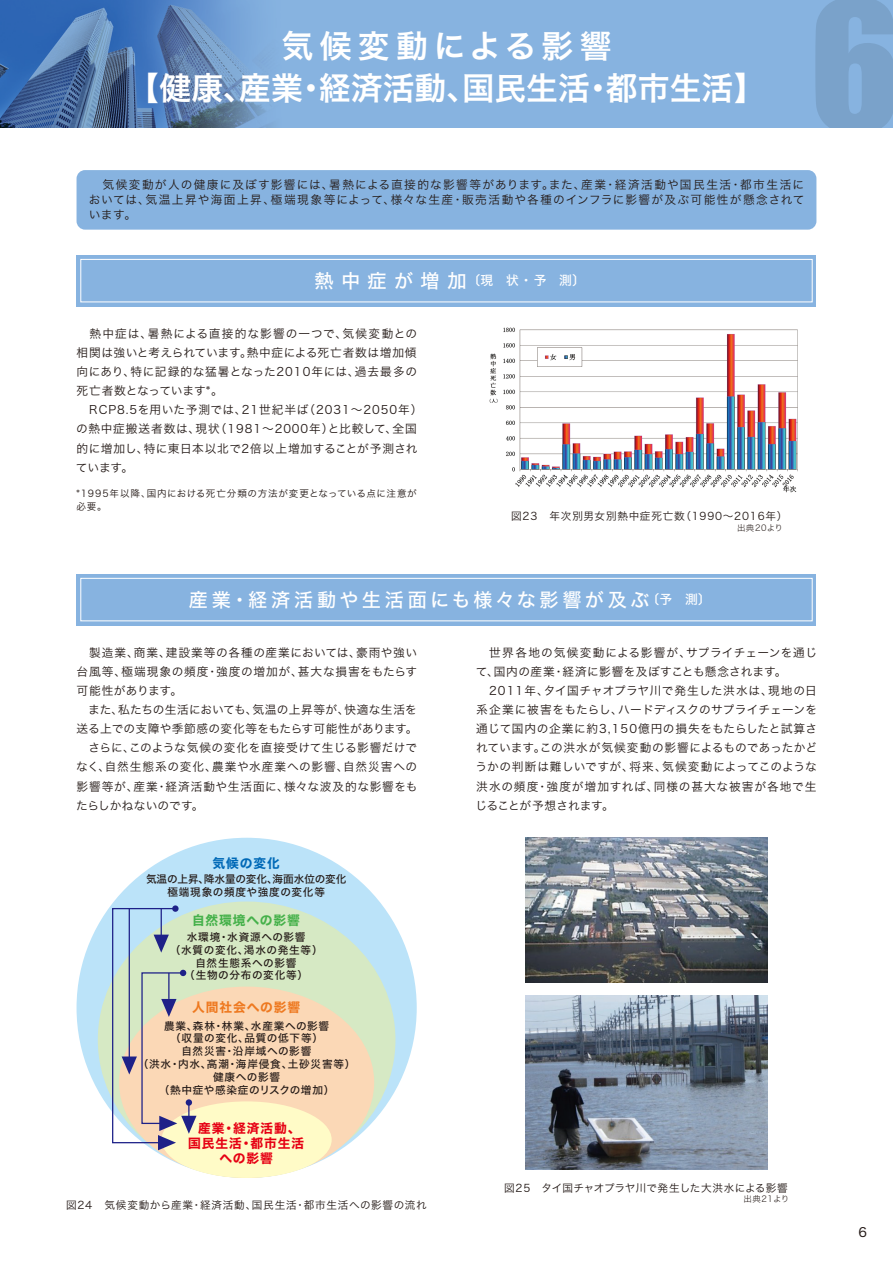
<style>
.page{position:relative;width:893px;height:1263px;background:#fff}
.page>*{position:absolute;margin:0;border:0;box-sizing:border-box;transform-origin:0 0}
.t1{font:167.7px "Impact";color:#7aa2ca}
.t2{font:31.95px/42.5px "Hira Kaku Std W6";color:#fff;text-align:center}
.t3{font:19.2px "Hira Kaku Std W5";letter-spacing:.18em;color:#fff}
.t4{font:12.75px/14.9px "Hira Kaku Std W7";letter-spacing:.075em;color:#e60013;text-align:center}
.t5{font:12.75px "Hira Kaku Std W5";color:#fff}
.t6{font:12.75px "Hira Kaku Std W7";letter-spacing:.07em;color:#45b14a}
.t7{font:12.75px "Hira Kaku Std W7";letter-spacing:.075em;color:#ee7920}
.t8{font:12.75px "Hira Kaku Std W7";letter-spacing:.07em;color:#0069b7}
.t9{font:12.75px "Hira Kaku Std W4";color:#231916}
.t10{font:11.7px/19.2px "Hira Kaku Std W3";letter-spacing:.05em;color:#231916}
.t11{font:10.65px/12.8px "Hira Kaku Std W5";letter-spacing:.06em;color:#231916;text-align:center}
.t12{font:10.65px "Hira Kaku Std W3";letter-spacing:.075em;color:#231916}
.t13{font:10.65px/12.8px "Hira Kaku Std W5";color:#231916;text-align:center}
.t14{font:10.65px "Hira Kaku Std W3";letter-spacing:.005em;color:#231916}
.t15{font:9.6px/12.8px "Hira Kaku Std W3";letter-spacing:.075em;color:#231916}
.t16{font:8.55px "Hira Kaku Std W2";letter-spacing:.05em;color:#231916}
.s1{font-size:19.2px}
.s2{font-size:12.75px}
</style>
<div class="page">
<div style="left:77px;top:838px;width:340px;height:340px;background:#bbe3f9;border-radius:50%"></div>
<div style="left:98px;top:901px;width:297px;height:277px;background:#d6e9c4;border-radius:50%"></div>
<div style="left:119px;top:986px;width:255px;height:192px;background:#fbd8b6;border-radius:50%"></div>
<div style="left:162px;top:1101px;width:170px;height:77px;background:#fffbc7;border-radius:50%"></div>
<svg style="left:0;top:0;width:893px;height:128px;background:#77a2d1"></svg>
<div style="left:77px;top:255px;width:739px;height:51px;background:#87b3e0"></div>
<div style="left:80px;top:259px;width:733px;height:43px;border:1px solid #fff"></div>
<div style="left:77px;top:574px;width:739px;height:51px;background:#87b3e0"></div>
<div style="left:80px;top:578px;width:733px;height:43px;border:1px solid #fff"></div>
<div style="left:77px;top:170px;width:739px;height:60px;background:#87b3e0;border-radius:9px"></div>
<img style="left:489px;top:327px;width:309px;height:166px">
<img style="left:525px;top:838px;width:242px;height:144px">
<img style="left:525px;top:995px;width:242px;height:174px">
<svg style="left:111px;top:907px;width:86px;height:243px"></svg>
<hr style="left:129px;top:909px;width:1px;height:153px;background:#1e2188">
<hr style="left:161px;top:908px;width:1px;height:33px;background:#1e2188">
<hr style="left:168px;top:973px;width:2px;height:26px;background:#1e2188">
<h2 class="t2" style="left:128px;top:25px;width:639px">気候変動による影響<br>【健康、産業・経済活動、国民生活・都市生活】</h2>
<h1 class="t1" style="left:809px;top:-64px;width:92px">6</h1>
<p class="t10" style="left:89px;top:177px;width:717px;line-height:14.9px;text-align:justify">　気候変動が人の健康に及ぼす影響には、暑熱による直接的な影響等があります。また、産業・経済活動や国民生活・都市生活においては、気温上昇や海面上昇、極端現象等によって、様々な生産・販売活動や各種のインフラに影響が及ぶ可能性が懸念されています。</p>
<p class="t5" style="left:315px;top:271px;width:272px"><span class="s1">熱中症が増加</span>〔現　状 ・ 予　測〕</p>
<p class="t10" style="left:76px;top:324px;width:348px">　熱中症は、暑熱による直接的な影響の一つで、気候変動との相関は強いと考えられています。熱中症による死亡者数は増加傾向にあり、特に記録的な猛暑となった2010年には、過去最多の死亡者数となっています*。<br>　RCP8.5を用いた予測では、21世紀半ば（2031～2050年）の熱中症搬送者数は、現状（1981～2000年）と比較して、全国的に増加し、特に東日本以北で2倍以上増加することが予測されています。</p>
<p class="t15" style="left:77px;top:487px;width:342px">*1995年以降、国内における死亡分類の方法が変更となっている点に注意が必要。</p>
<p class="t12" style="left:511px;top:508px;width:278px">図23　年次別男女別熱中症死亡数（1990～2016年）</p>
<p class="t16" style="left:737px;top:521px;width:47px">出典20より</p>
<h3 class="t3" style="left:189px;top:585px;width:523px">産業・経済活動や生活面にも様々な影響が及ぶ<span class="s2">〔予　測〕</span></h3>
<p class="t10" style="left:76px;top:642px;width:343px">　製造業、商業、建設業等の各種の産業においては、豪雨や強い台風等、極端現象の頻度・強度の増加が、甚大な損害をもたらす可能性があります。<br>　また、私たちの生活においても、気温の上昇等が、快適な生活を送る上での支障や季節感の変化等をもたらす可能性があります。　さらに、このような気候の変化を直接受けて生じる影響だけでなく、自然生態系の変化、農業や水産業への影響、自然災害への影響等が、産業・経済活動や生活面に、様々な波及的な影響をもたらしかねないのです。</p>
<p class="t10" style="left:475px;top:642px;width:343px">　世界各地の気候変動による影響が、サプライチェーンを通じて、国内の産業・経済に影響を及ぼすことも懸念されます。　2011年、タイ国チャオプラヤ川で発生した洪水は、現地の日系企業に被害をもたらし、ハードディスクのサプライチェーンを通じて国内の企業に約3,150億円の損失をもたらしたと試算されています。この洪水が気候変動の影響によるものであったかどうかの判断は難しいですが、将来、気候変動によってこのような洪水の頻度・強度が増加すれば、同様の甚大な被害が各地で生じることが予想されます。</p>
<p class="t8" style="left:212px;top:854px;width:69px">気候の変化</p>
<p class="t13" style="left:146px;top:873px;width:202px">気温の上昇、降水量の変化、海面水位の変化極端現象の頻度や強度の変化等</p>
<p class="t6" style="left:192px;top:910px;width:109px">自然環境への影響</p>
<p class="t11" style="left:170px;top:931px;width:154px">水環境・水資源への影響<br>（水質の変化、渇水の発生等）自然生態系への影響<br>（生物の分布の変化等）</p>
<p class="t7" style="left:192px;top:998px;width:110px">人間社会への影響</p>
<p class="t11" style="left:138px;top:1019px;width:219px">農業、森林・林業、水産業への影響<br>（収量の変化、品質の低下等）<br>自然災害・沿岸域への影響<br>（洪水・内水、高潮・海岸侵食、土砂災害等）健康への影響<br>（熱中症や感染症のリスクの増加）</p>
<p class="t4" style="left:188px;top:1122px;width:118px">産業・経済活動、国民生活・都市生活への影響</p>
<p class="t12" style="left:66px;top:1196px;width:362px">図24　気候変動から産業・経済活動、国民生活・都市生活への影響の流れ</p>
<p class="t12" style="left:504px;top:1179px;width:28px">図25</p>
<p class="t14" style="left:541px;top:1179px;width:248px">タイ国チャオプラヤ川で発生した大洪水による影響</p>
<p class="t16" style="left:743px;top:1193px;width:47px">出典21より</p>
<p class="t9" style="left:858px;top:1223px;width:10px">6</p>
</div>
